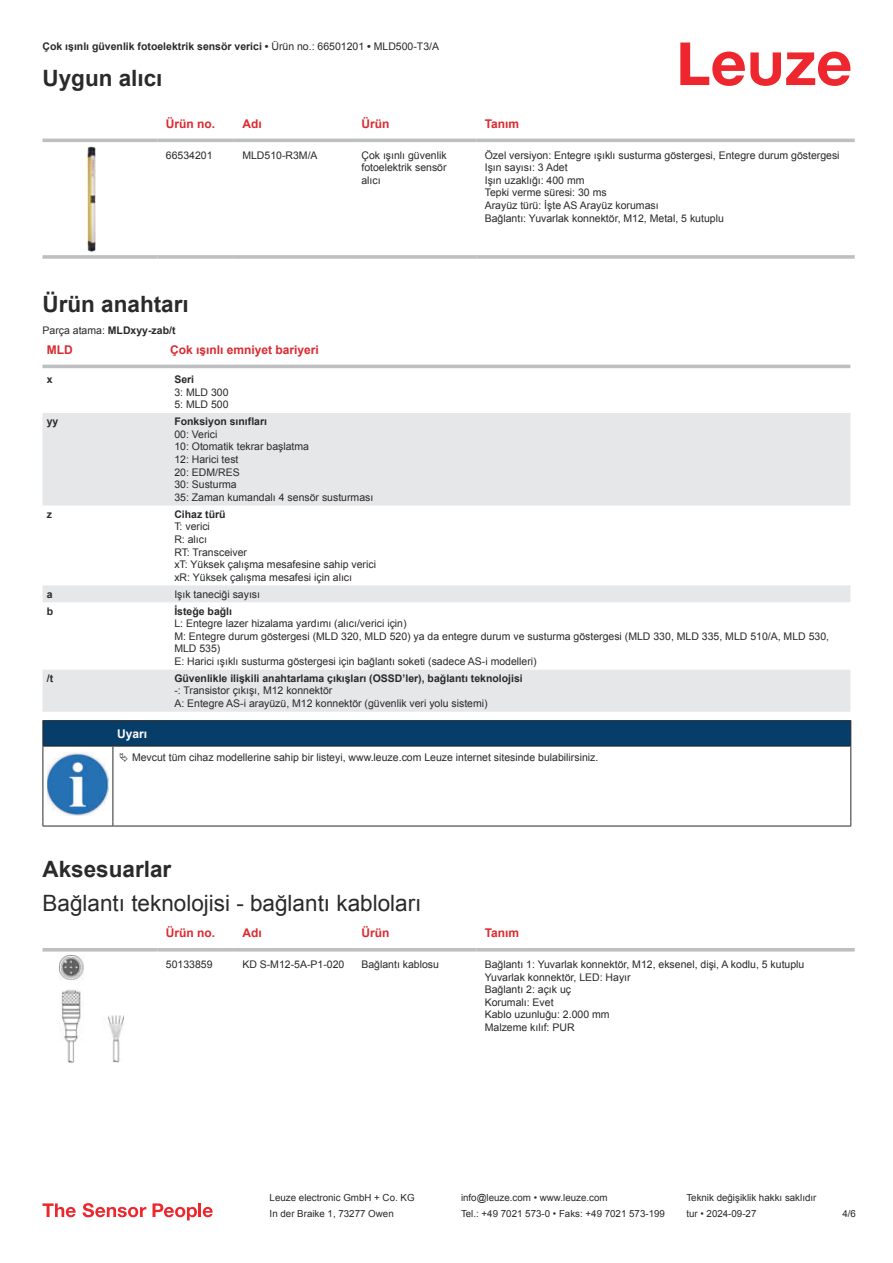
<style>
.page{position:relative;width:893px;height:1263px;background:#fff}
.page>*{position:absolute;margin:0;border:0;box-sizing:border-box;transform-origin:0 0}
.t1{font:22.5px "Arial";color:#2b292a}
.t2{font:700 22.5px "Arial";color:#2b292a}
.t3{font:700 12px "Arial";color:#db2a30}
.t4{font:700 12px "Arial";color:#fff}
.t5{font:10.5px/12.6px "Arial";color:#2b292a}
.t6{font:700 10.5px "Arial";color:#2b292a}
.t7{font:9.75px "Arial";color:#2b292a}
.s1{font-weight:400}
</style>
<div class="page">
<svg style="left:680px;top:43px;width:170px;height:43px"></svg>
<svg style="left:43px;top:138px;width:812px;height:1px"></svg>
<hr style="left:43px;top:139px;width:114px;height:3px;background:#bdbfc1">
<hr style="left:157px;top:139px;width:77px;height:3px;background:#bdbfc1">
<hr style="left:234px;top:139px;width:119px;height:3px;background:#bdbfc1">
<hr style="left:353px;top:139px;width:123px;height:3px;background:#bdbfc1">
<hr style="left:476px;top:139px;width:379px;height:3px;background:#bdbfc1">
<svg style="left:43px;top:255px;width:114px;height:4px"></svg>
<hr style="left:157px;top:255px;width:77px;height:4px;background:#c7c8ca">
<hr style="left:234px;top:255px;width:119px;height:4px;background:#bdbfc1">
<svg style="left:353px;top:255px;width:123px;height:4px"></svg>
<hr style="left:476px;top:255px;width:379px;height:4px;background:#c7c8ca">
<img style="left:87px;top:146px;width:9px;height:107px">
<div style="left:43px;top:364px;width:807px;height:5px;background:#ebecec"></div>
<svg style="left:43px;top:413px;width:807px;height:299px;fill:#ecedee"></svg>
<hr style="left:43px;top:365px;width:127px;height:3px;background:#bdbfc1">
<hr style="left:170px;top:365px;width:680px;height:3px;background:#bdbfc1">
<svg style="left:43px;top:951px;width:812px;height:112px"></svg>
<hr style="left:43px;top:948px;width:114px;height:3px;background:#bdbfc1">
<hr style="left:157px;top:948px;width:77px;height:3px;background:#bdbfc1">
<hr style="left:234px;top:948px;width:119px;height:3px;background:#bdbfc1">
<hr style="left:353px;top:948px;width:123px;height:3px;background:#bdbfc1">
<hr style="left:476px;top:948px;width:379px;height:3px;background:#bdbfc1">
<img style="left:59px;top:956px;width:65px;height:106px">
<svg style="left:43px;top:1203px;width:33px;height:14px"></svg>
<svg style="left:83px;top:1203px;width:63px;height:14px"></svg>
<svg style="left:153px;top:1203px;width:44px;height:17px"></svg>
<hr style="left:198px;top:1203px;width:3px;height:14px;background:#ed272d">
<svg style="left:203px;top:1207px;width:10px;height:10px"></svg>
<svg style="left:44px;top:747px;width:806px;height:79px"></svg>
<hr style="left:43px;top:720px;width:70px;height:1px;background:#2b292a">
<hr style="left:43px;top:746px;width:70px;height:1px;background:#2b292a">
<hr style="left:113px;top:720px;width:738px;height:1px;background:#2b292a">
<div style="left:43px;top:721px;width:808px;height:25px;background:#063d69"></div>
<hr style="left:113px;top:746px;width:738px;height:1px;background:#2b292a">
<hr style="left:43px;top:746px;width:1px;height:75px;background:#2b292a">
<hr style="left:113px;top:746px;width:1px;height:75px;background:#2b292a">
<hr style="left:850px;top:746px;width:1px;height:75px;background:#2b292a">
<hr style="left:43px;top:826px;width:70px;height:1px;background:#2b292a">
<hr style="left:113px;top:826px;width:738px;height:1px;background:#2b292a">
<img style="left:47px;top:752px;width:61px;height:63px">
<div style="left:115px;top:747px;width:734px;height:20px;background:#fff"></div>
<p class="t6" style="left:43px;top:39px;width:398px">Çok ışınlı güvenlik fotoelektrik sensör verici • <span class="s1">Ürün no.: 66501201</span> • <span class="s1">MLD500-T3/A</span></p>
<h1 class="t2" style="left:43px;top:63px;width:122px">Uygun alıcı</h1>
<p class="t3" style="left:166px;top:115px;width:51px">Ürün no.</p>
<p class="t3" style="left:242px;top:115px;width:21px">Adı</p>
<p class="t3" style="left:361px;top:115px;width:29px">Ürün</p>
<p class="t3" style="left:485px;top:115px;width:36px">Tanım</p>
<p class="t5" style="left:166px;top:148px;width:48px">66534201</p>
<p class="t5" style="left:242px;top:148px;width:77px">MLD510-R3M/A</p>
<p class="t5" style="left:361px;top:148px;width:87px;text-align:justify">Çok ışınlı güvenlik fotoelektrik sensör alıcı</p>
<p class="t5" style="left:485px;top:148px;width:356px">Özel versiyon: Entegre ışıklı susturma göstergesi, Entegre durum göstergesi Işın sayısı: 3 Adet<br>Işın uzaklığı: 400 mm<br>Tepki verme süresi: 30 ms<br>Arayüz türü: İşte AS Arayüz koruması<br>Bağlantı: Yuvarlak konnektör, M12, Metal, 5 kutuplu</p>
<h1 class="t2" style="left:43px;top:288px;width:148px">Ürün anahtarı</h1>
<p class="t6" style="left:43px;top:323px;width:135px"><span class="s1">Parça atama:</span> MLDxyy-zab/t</p>
<p class="t3" style="left:47px;top:345px;width:27px">MLD</p>
<p class="t3" style="left:170px;top:341px;width:150px">Çok ışınlı emniyet bariyeri</p>
<p class="t6" style="left:47px;top:372px;width:7px">x</p>
<p class="t6" style="left:174px;top:375px;width:21px">Seri</p>
<p class="t5" style="left:174px;top:386px;width:56px">3: MLD 300<br>5: MLD 500</p>
<p class="t6" style="left:47px;top:418px;width:13px">yy</p>
<p class="t6" style="left:174px;top:414px;width:94px">Fonksiyon sınıfları</p>
<p class="t5" style="left:174px;top:428px;width:200px">00: Verici<br>10: Otomatik tekrar başlatma<br>12: Harici test<br>20: EDM/RES<br>30: Susturma<br>35: Zaman kumandalı 4 sensör susturması</p>
<p class="t6" style="left:47px;top:510px;width:7px">z</p>
<p class="t6" style="left:174px;top:507px;width:53px">Cihaz türü</p>
<p class="t5" style="left:174px;top:520px;width:203px">T: verici<br>R: alıcı<br>RT: Transceiver<br>xT: Yüksek çalışma mesafesine sahip verici xR: Yüksek çalışma mesafesi için alıcı</p>
<p class="t6" style="left:47px;top:590px;width:7px">a</p>
<p class="t5" style="left:174px;top:587px;width:87px">Işık taneciği sayısı</p>
<p class="t6" style="left:47px;top:603px;width:8px">b</p>
<p class="t6" style="left:174px;top:603px;width:59px">İsteğe bağlı</p>
<p class="t5" style="left:174px;top:617px;width:656px">L: Entegre lazer hizalama yardımı (alıcı/verici için)<br>M: Entegre durum göstergesi (MLD 320, MLD 520) ya da entegre durum ve susturma göstergesi (MLD 330, MLD 335, MLD 510/A, MLD 530, MLD 535)<br>E: Harici ışıklı susturma göstergesi için bağlantı soketi (sadece AS-i modelleri)</p>
<p class="t6" style="left:47px;top:671px;width:8px">/t</p>
<p class="t6" style="left:174px;top:671px;width:350px">Güvenlikle ilişkili anahtarlama çıkışları (OSSD’ler), bağlantı teknolojisi</p>
<p class="t5" style="left:174px;top:684px;width:315px">-: Transistor çıkışı, M12 konnektör<br>A: Entegre AS-i arayüzü, M12 konnektör (güvenlik veri yolu sistemi)</p>
<p class="t4" style="left:117px;top:725px;width:32px">Uyarı</p>
<p class="t5" style="left:132px;top:751px;width:468px">Mevcut tüm cihaz modellerine sahip bir listeyi, www.leuze.com Leuze internet sitesinde bulabilirsiniz.</p>
<h1 class="t2" style="left:43px;top:853px;width:130px">Aksesuarlar</h1>
<h1 class="t1" style="left:43px;top:887px;width:380px">Bağlantı teknolojisi - bağlantı kabloları</h1>
<p class="t3" style="left:166px;top:924px;width:51px">Ürün no.</p>
<p class="t3" style="left:242px;top:924px;width:21px">Adı</p>
<p class="t3" style="left:361px;top:924px;width:29px">Ürün</p>
<p class="t3" style="left:485px;top:924px;width:36px">Tanım</p>
<p class="t5" style="left:166px;top:958px;width:48px">50133859</p>
<p class="t5" style="left:242px;top:958px;width:104px">KD S-M12-5A-P1- 020</p>
<p class="t5" style="left:361px;top:958px;width:79px">Bağlantı kablosu</p>
<p class="t5" style="left:485px;top:958px;width:321px">Bağlantı 1: Yuvarlak konnektör, M12, eksenel, dişi, A kodlu, 5 kutuplu<br>Yuvarlak konnektör, LED: Hayır<br>Bağlantı 2: açık uç<br>Korumalı: Evet<br>Kablo uzunluğu: 2.000 mm<br>Malzeme kılıf: PUR</p>
<p class="t7" style="left:270px;top:1191px;width:146px">Leuze electronic GmbH + Co. KG</p>
<p class="t7" style="left:461px;top:1191px;width:148px">info@leuze.com • www.leuze.com</p>
<p class="t7" style="left:686px;top:1191px;width:132px">Teknik değişiklik hakkı saklıdır</p>
<p class="t7" style="left:270px;top:1207px;width:126px">In der Braike 1, 73277 Owen</p>
<p class="t7" style="left:461px;top:1207px;width:205px">Tel.: +49 7021 573-0 • Faks: +49 7021 573-199</p>
<p class="t7" style="left:686px;top:1207px;width:72px">tur • 2024-09-27</p>
<p class="t7" style="left:842px;top:1207px;width:15px">4 /6</p>
</div>
